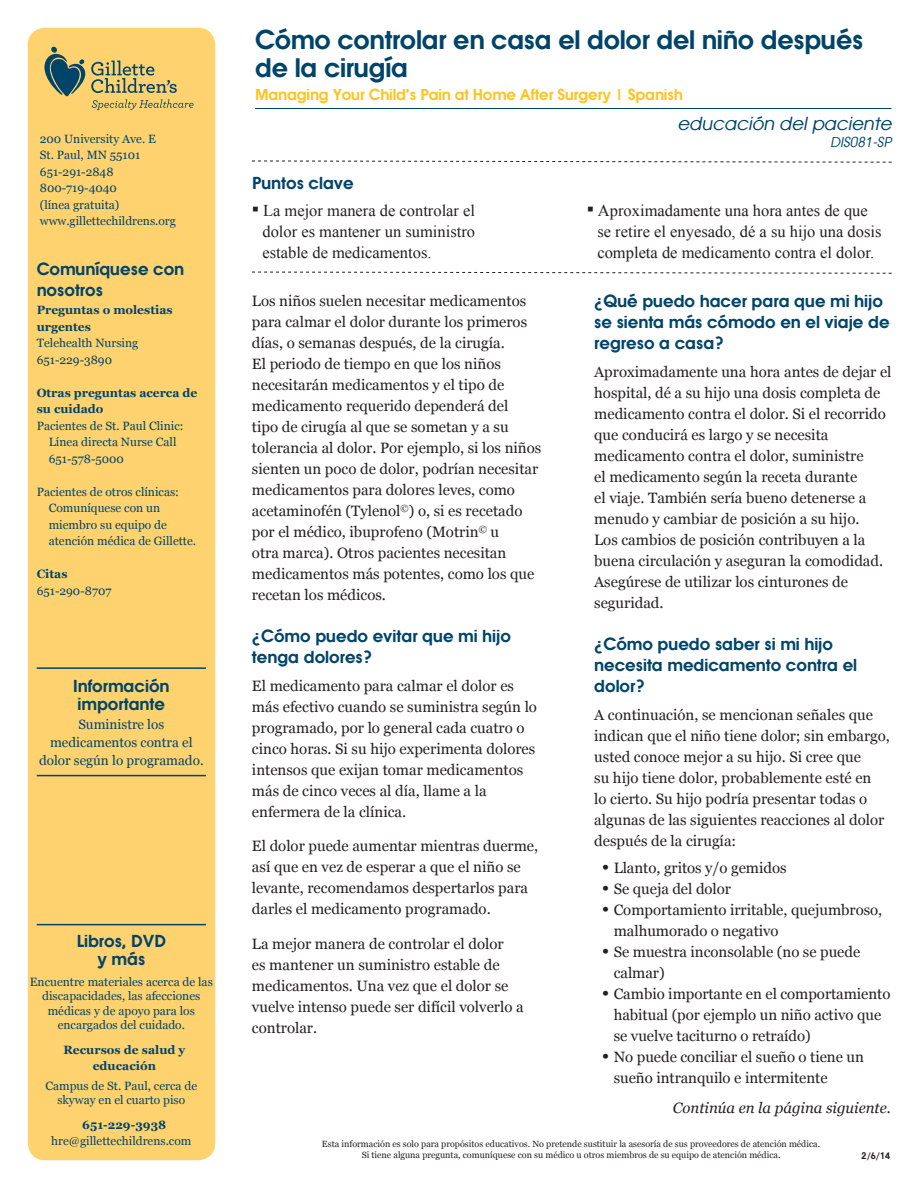
<style>
.page{position:relative;width:918px;height:1188px;background:#fff}
.page>*{position:absolute;margin:0;border:0;box-sizing:border-box;transform-origin:0 0}
.Main_Title{font:600 25.5px/28.5px "Atlanta";letter-spacing:-.01em;color:#00446a}
.Patient_Ed_Subhead{font:italic 18px "Atlanta";color:#00446a}
.Keypoint_text{font:16.5px/21px "Times New Roman";color:#231f20;text-align:justify}
.Body_Header{font:600 16.5px/21px "Atlanta";color:#00446a}
.Side_Bar_Centered_He{font:600 16.5px/18px "Atlanta";color:#00446a}
.Blue_Header_Title{font:600 16.5px/21px "Atlanta";color:#00446a}
.Body_Bulletpoints{font:15px/21px "Georgia";color:#231f20}
.Main_Title-2{font:600 15px "Atlanta";letter-spacing:-.01em;color:#fec422}
.t1{font:italic 15px "Georgia";color:#231f20}
.Important_to_know{font:13.5px/18px "Georgia";color:#00446a;text-align:center}
.ID_number{font:italic 13.5px "Atlanta";color:#00446a}
.Yellow_Bar__Basic_te{font:12px/16.5px "Georgia";color:#00446a}
.Books_Dvds_More_body{font:12px/14.4px "Georgia";color:#00446a;text-align:center}
.Yellow_Bar__indent_t{font:12px/16.5px "Georgia";color:#00446a}
.Yellow_Bar__Bold_Tex{font:700 12px/16.5px "Georgia";color:#00446a}
.Health_resources_and{font:700 12px/16.5px "Georgia";letter-spacing:.005em;color:#00446a;text-align:center}
.Bottom_Disclaimer{font:9px "Georgia";color:#231f20}
.Date{font:600 9px "Atlanta";color:#231f20}
.s1{font-family:"Arial";font-size:21px}
.s2{font-size:19.5px}
</style>
<div class="page">
<div style="left:28px;top:28px;width:187px;height:1132px;background:#fed36f;border-radius:17px"></div>
<hr style="left:255px;top:108px;width:637px;height:1px;background:#00446a">
<svg style="left:44px;top:47px;width:150px;height:63px"></svg>
<svg style="left:252px;top:160px;width:640px;height:3px"></svg>
<svg style="left:252px;top:271px;width:640px;height:3px"></svg>
<hr style="left:37px;top:667px;width:169px;height:2px;background:#00446a">
<hr style="left:37px;top:775px;width:169px;height:1px;background:#00446a">
<hr style="left:37px;top:924px;width:169px;height:1px;background:#00446a">
<p class="Yellow_Bar__Basic_te" style="left:40px;top:130px;width:118px">200 University Ave. E</p>
<p class="Yellow_Bar__Basic_te" style="left:40px;top:147px;width:102px">St. Paul, MN 55101</p>
<p class="Yellow_Bar__Basic_te" style="left:40px;top:163px;width:75px">651-291-2848</p>
<p class="Yellow_Bar__Basic_te" style="left:40px;top:180px;width:81px">800-719-4040 (línea gratuita)</p>
<p class="Yellow_Bar__Basic_te" style="left:40px;top:213px;width:138px">www.gillettechildrens.org</p>
<p class="Blue_Header_Title" style="left:37px;top:258px;width:149px">Comuníquese con nosotros</p>
<p class="Yellow_Bar__Bold_Tex" style="left:37px;top:302px;width:137px">Preguntas o molestias urgentes</p>
<p class="Yellow_Bar__Basic_te" style="left:37px;top:335px;width:103px">Telehealth Nursing</p>
<p class="Yellow_Bar__Basic_te" style="left:37px;top:351px;width:77px">651-229-3890</p>
<p class="Yellow_Bar__Bold_Tex" style="left:37px;top:384px;width:162px">Otras preguntas acerca de su cuidado</p>
<p class="Yellow_Bar__Basic_te" style="left:37px;top:417px;width:148px">Pacientes de St. Paul Clinic:</p>
<p class="Yellow_Bar__indent_t" style="left:49px;top:434px;width:129px">Línea directa Nurse Call</p>
<p class="Yellow_Bar__indent_t" style="left:49px;top:450px;width:77px">651-578-5000</p>
<p class="Yellow_Bar__Basic_te" style="left:37px;top:483px;width:144px">Pacientes de otros clínicas:</p>
<p class="Yellow_Bar__indent_t" style="left:49px;top:500px;width:149px">Comuníquese con un miembro su equipo de atención médica de Gillette.</p>
<p class="Yellow_Bar__Bold_Tex" style="left:37px;top:566px;width:32px">Citas</p>
<p class="Yellow_Bar__Basic_te" style="left:37px;top:582px;width:76px">651-290-8707</p>
<p class="Side_Bar_Centered_He" style="left:73px;top:676px;width:98px">Información importante</p>
<p class="Important_to_know" style="left:39px;top:716px;width:166px">Suministre los medicamentos contra el dolor según lo programado.</p>
<p class="Side_Bar_Centered_He" style="left:77px;top:931px;width:91px">Libros, DVD</p>
<p class="Side_Bar_Centered_He" style="left:97px;top:949px;width:49px">y más</p>
<p class="Books_Dvds_More_body" style="left:30px;top:975px;width:185px">Encuentre materiales acerca de las discapacidades, las afecciones médicas y de apoyo para los encargados del cuidado.</p>
<p class="Health_resources_and" style="left:63px;top:1041px;width:123px">Recursos de salud y educación</p>
<p class="Books_Dvds_More_body" style="left:45px;top:1079px;width:153px">Campus de St. Paul, cerca de skyway en el cuarto piso</p>
<p class="Health_resources_and" style="left:82px;top:1117px;width:85px">651-229-3938</p>
<p class="Books_Dvds_More_body" style="left:51px;top:1134px;width:142px">hre@gillettechildrens.com</p>
<p class="Main_Title" style="left:255px;top:24px;width:610px">Cómo controlar en casa el dolor del niño después de la cirugía</p>
<p class="Patient_Ed_Subhead" style="left:678px;top:111px;width:216px">educación del paciente</p>
<p class="ID_number" style="left:830px;top:133px;width:63px">DIS081-SP</p>
<p class="Main_Title-2" style="left:255px;top:84px;width:429px">Managing Your Child’s Pain at Home After Surgery | Spanish</p>
<p class="Blue_Header_Title" style="left:252px;top:172px;width:103px">Puntos clave</p>
<p class="Keypoint_text" style="left:262px;top:199px;width:214px;text-indent:-10px"><span class="s1">▪</span> La mejor manera de controlar el dolor es mantener un suministro estable de medicamentos.</p>
<p class="Keypoint_text" style="left:597px;top:199px;width:286px;text-align:left;text-indent:-10px"><span class="s1">▪</span> Aproximadamente una hora antes de que se retire el enyesado, dé a su hijo una dosis completa de medicamento contra el dolor.</p>
<p class="Body_Bulletpoints" style="left:252px;top:290px;width:291px">Los niños suelen necesitar medicamentos para calmar el dolor durante los primeros días, o semanas después, de la cirugía.<br>El periodo de tiempo en que los niños necesitarán medicamentos y el tipo de medicamento requerido dependerá del<br>tipo de cirugía al que se sometan y a su tolerancia al dolor. Por ejemplo, si los niños sienten un poco de dolor, podrían necesitar medicamentos para dolores leves, como acetaminofén (Tylenol<sup>©</sup>) o, si es recetado por el médico, ibuprofeno (Motrin<sup>©</sup> u<br>otra marca). Otros pacientes necesitan medicamentos más potentes, como los que recetan los médicos.</p>
<p class="Body_Header" style="left:252px;top:625px;width:261px">¿Cómo puedo evitar que mi hijo tenga dolores?</p>
<p class="Body_Bulletpoints" style="left:252px;top:675px;width:287px">El medicamento para calmar el dolor es más efectivo cuando se suministra según lo programado, por lo general cada cuatro o cinco horas. Si su hijo experimenta dolores intensos que exijan tomar medicamentos más de cinco veces al día, llame a la enfermera de la clínica.</p>
<p class="Body_Bulletpoints" style="left:252px;top:836px;width:288px">El dolor puede aumentar mientras duerme, así que en vez de esperar a que el niño se levante, recomendamos despertarlos para darles el medicamento programado.</p>
<p class="Body_Bulletpoints" style="left:252px;top:933px;width:273px">La mejor manera de controlar el dolor<br>es mantener un suministro estable de medicamentos. Una vez que el dolor se vuelve intenso puede ser difícil volverlo a controlar.</p>
<p class="Body_Header" style="left:594px;top:290px;width:297px">¿Qué puedo hacer para que mi hijo se sienta más cómodo en el viaje de regreso a casa?</p>
<p class="Body_Bulletpoints" style="left:594px;top:361px;width:299px">Aproximadamente una hora antes de dejar el hospital, dé a su hijo una dosis completa de medicamento contra el dolor. Si el recorrido que conducirá es largo y se necesita medicamento contra el dolor, suministre<br>el medicamento según la receta durante<br>el viaje. También sería bueno detenerse a menudo y cambiar de posición a su hijo.<br>Los cambios de posición contribuyen a la buena circulación y aseguran la comodidad.<br>Asegúrese de utilizar los cinturones de seguridad.</p>
<p class="Body_Header" style="left:594px;top:632px;width:265px">¿Cómo puedo saber si mi hijo necesita medicamento contra el dolor?</p>
<p class="Body_Bulletpoints" style="left:594px;top:704px;width:297px">A continuación, se mencionan señales que indican que el niño tiene dolor; sin embargo, usted conoce mejor a su hijo. Si cree que<br>su hijo tiene dolor, probablemente esté en<br>lo cierto. Su hijo podría presentar todas o algunas de las siguientes reacciones al dolor después de la cirugía:</p>
<p class="Body_Bulletpoints" style="left:602px;top:858px;width:186px"><span class="s2">•</span> Llanto, gritos y/o gemidos</p>
<p class="Body_Bulletpoints" style="left:602px;top:879px;width:131px"><span class="s2">•</span> Se queja del dolor</p>
<p class="Body_Bulletpoints" style="left:614px;top:900px;width:270px;text-indent:-12px"><span class="s2">•</span> Comportamiento irritable, quejumbroso, malhumorado o negativo</p>
<p class="Body_Bulletpoints" style="left:614px;top:942px;width:248px;text-indent:-12px"><span class="s2">•</span> Se muestra inconsolable (no se puede calmar)</p>
<p class="Body_Bulletpoints" style="left:614px;top:984px;width:278px;text-indent:-12px"><span class="s2">•</span> Cambio importante en el comportamiento habitual (por ejemplo un niño activo que se vuelve taciturno o retraído)</p>
<p class="Body_Bulletpoints" style="left:614px;top:1047px;width:252px;text-indent:-12px"><span class="s2">•</span> No puede conciliar el sueño o tiene un sueño intranquilo e intermitente</p>
<p class="t1" style="left:673px;top:1099px;width:220px">Continúa en la página siguiente.</p>
<p class="Bottom_Disclaimer" style="left:322px;top:1139px;width:500px">Esta información es solo para propósitos educativos. No pretende sustituir la asesoría de sus proveedores de atención médica.</p>
<p class="Bottom_Disclaimer" style="left:362px;top:1150px;width:420px">Si tiene alguna pregunta, comuníquese con su médico u otros miembros de su equipo de atención médica.</p>
<p class="Date" style="left:862px;top:1149px;width:30px">2/6/14</p>
</div>
